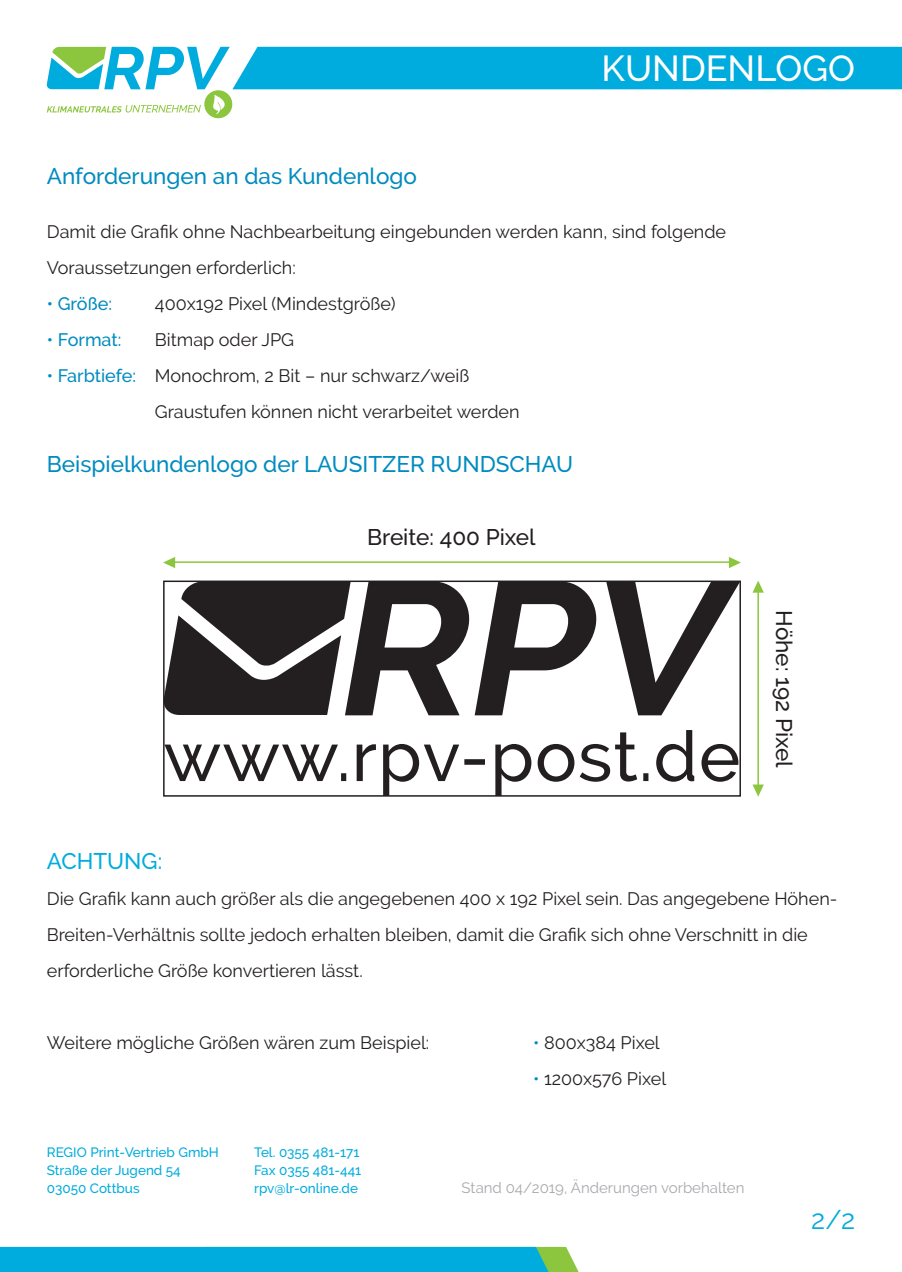
<style>
.page{position:relative;width:902px;height:1272px;background:#fff}
.page>*{position:absolute;margin:0;border:0;box-sizing:border-box;transform-origin:0 0}
.t1{font:500 36px "Raleway";color:#fff}
.t2{font:27px "Raleway";color:#00acdd}
.t3{font:500 22.5px "Raleway";color:#008bc0}
.t4{font:500 22.5px "Raleway";color:#231f20}
.t5{font:500 22.5px "Raleway";color:#00acdd}
.t6{font:18px/36px "Raleway";color:#231f20}
.t7{font:500 18px "Raleway";color:#008bc0}
.t8{font:15px "Raleway";color:#a8a9ad}
.t9{font:500 13.5px/18px "Raleway";color:#00acdd}
.s1{font-weight:500;color:#008bc0}
.s2{color:#008bc0}
</style>
<div class="page">
<svg style="left:46px;top:47px;width:855px;height:42px;background:#20b6dc"></svg>
<svg style="left:0;top:1246px;width:578px;height:25px;background:#12b0d6"></svg>
<hr style="left:170px;top:561px;width:564px;height:2px;background:#8bc63e">
<svg style="left:163px;top:557px;width:12px;height:11px"></svg>
<svg style="left:728px;top:557px;width:12px;height:11px"></svg>
<hr style="left:757px;top:586px;width:1px;height:203px;background:#8bc63e">
<svg style="left:752px;top:784px;width:11px;height:12px"></svg>
<svg style="left:753px;top:580px;width:10px;height:12px"></svg>
<svg style="left:606px;top:581px;width:134px;height:134px"></svg>
<svg style="left:163px;top:581px;width:433px;height:134px"></svg>
<svg style="left:164px;top:730px;width:574px;height:66px"></svg>
<div style="left:204px;top:90px;width:28px;height:28px;background:#8bc63e;border-radius:50%"></div>
<svg style="left:47px;top:105px;width:154px;height:7px"></svg>
<svg style="left:213px;top:95px;width:15px;height:20px"></svg>
<h1 class="t1" style="left:601px;top:47px;width:255px">KUNDENLOGO</h1>
<p class="t3" style="left:47px;top:163px;width:372px">Anforderungen an das Kundenlogo</p>
<p class="t6" style="left:47px;top:214px;width:680px">Damit die Grafik ohne Nachbearbeitung eingebunden werden kann, sind folgende<br>Voraussetzungen erforderlich:</p>
<p class="t7" style="left:47px;top:294px;width:67px">• Größe:</p>
<p class="t6" style="left:155px;top:286px;width:242px">400x192 Pixel (Mindestgröße)</p>
<p class="t7" style="left:47px;top:330px;width:76px">• Format:</p>
<p class="t6" style="left:155px;top:322px;width:141px">Bitmap oder JPG</p>
<p class="t6" style="left:155px;top:358px;width:366px;text-indent:-108px"><span class="s1">• Farbtiefe:</span> Monochrom, 2 Bit – nur schwarz/weiß<br>Graustufen können nicht verarbeitet werden</p>
<p class="t3" style="left:47px;top:451px;width:528px">Beispielkundenlogo der LAUSITZER RUNDSCHAU</p>
<p class="t4" style="left:367px;top:523px;width:170px">Breite: 400 Pixel</p>
<p class="t4" style="left:797px;top:610px;width:159px;rotate:90deg">Höhe: 192 Pixel</p>
<p class="t5" style="left:47px;top:847px;width:117px">ACHTUNG:</p>
<p class="t6" style="left:47px;top:880px;width:792px">Die Grafik kann auch größer als die angegebenen 400 x 192 Pixel sein. Das angegebene Höhen-<br>Breiten-Verhältnis sollte jedoch erhalten bleiben, damit die Grafik sich ohne Verschnitt in die erforderliche Größe konvertieren lässt.</p>
<p class="t6" style="left:47px;top:1024px;width:384px">Weitere mögliche Größen wären zum Beispiel:</p>
<p class="t6" style="left:533px;top:1024px;width:128px"><span class="s2">•</span> 800x384 Pixel</p>
<p class="t6" style="left:533px;top:1060px;width:135px"><span class="s2">•</span> 1200x576 Pixel</p>
<p class="t9" style="left:47px;top:1142px;width:173px">REGIO Print-Vertrieb GmbH<br>Straße der Jugend 54<br>03050 Cottbus</p>
<p class="t9" style="left:254px;top:1142px;width:109px">Tel. 0355 481-171<br>Fax 0355 481-441 rpv@lr-online.de</p>
<p class="t8" style="left:461px;top:1178px;width:284px">Stand 04/2019, Änderungen vorbehalten</p>
<h2 class="t2" style="left:811px;top:1203px;width:45px">2/2</h2>
</div>
